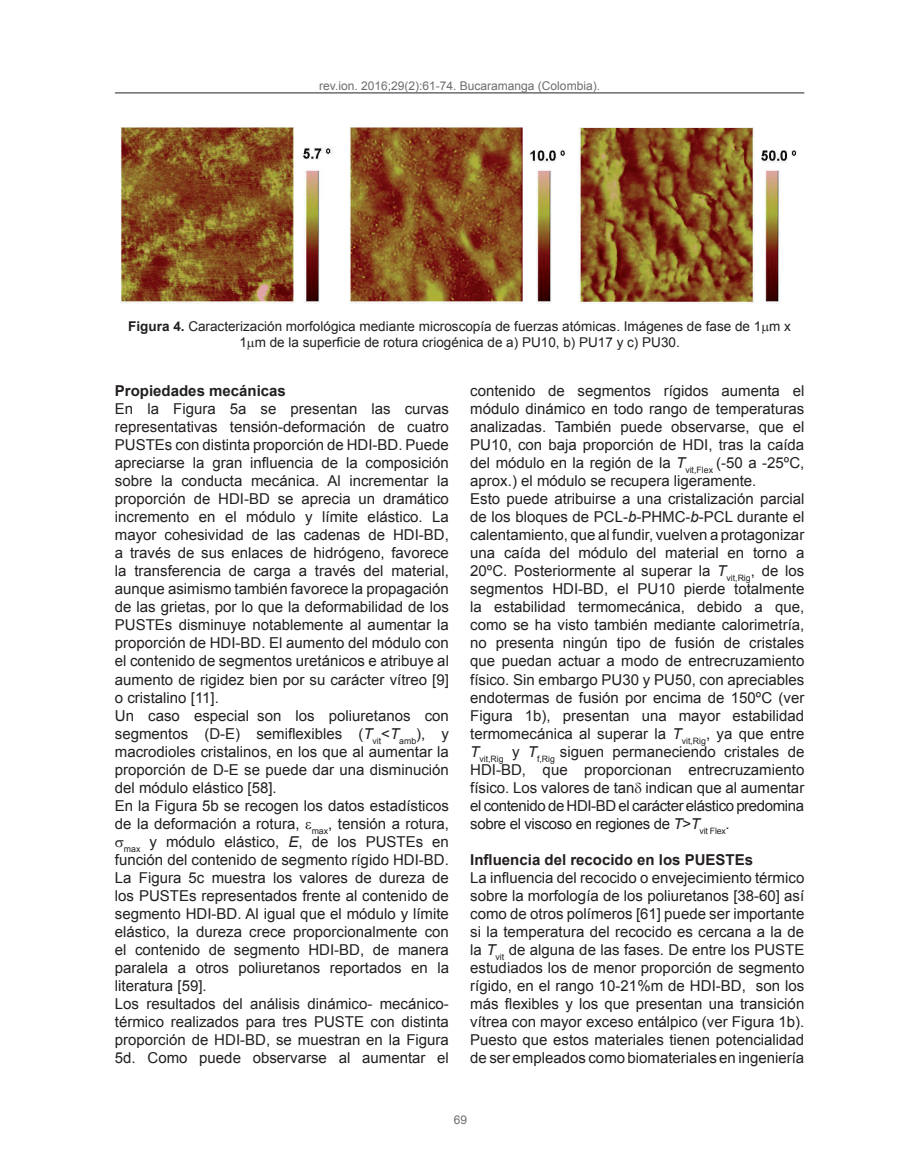
<style>
.page{position:relative;width:898px;height:1166px;background:#fff}
.page>*{position:absolute;margin:0;border:0;box-sizing:border-box;transform-origin:0 0}
.t1{font:15px/18px "Arial";color:#231f20}
.t2{font:700 15px "Arial";color:#231f20}
.t3{font:13.5px/16.2px "Arial";color:#231f20;text-align:center}
.t4{font:12px "Arial";color:#6c6d70}
.s1{font-weight:700}
.s2{font-style:italic}
</style>
<div class="page">
<hr style="left:115px;top:92px;width:689px;height:2px;background:#6c6d70">
<img style="left:120px;top:127px;width:677px;height:177px">
<p class="t4" style="left:319px;top:77px;width:282px">rev.ion. 2016;29(2):61-74. Bucaramanga (Colombia).</p>
<p class="t3" style="left:128px;top:318px;width:664px"><span class="s1">Figura 4.</span> Caracterización morfológica mediante microscopía de fuerzas atómicas. Imágenes de fase de 1 m x<br>1 m de la superficie de rotura criogénica de a) PU10, b) PU17 y c) PU30.</p>
<p class="t2" style="left:115px;top:381px;width:172px">Propiedades mecánicas</p>
<p class="t1" style="left:115px;top:400px;width:335px">En la Figura 5a se presentan las curvas representativas tensión-deformación de cuatro PUSTEs con distinta proporción de HDI-BD. Puede apreciarse la gran influencia de la composición sobre la conducta mecánica. Al incrementar la proporción de HDI-BD se aprecia un dramático incremento en el módulo y límite elástico. La mayor cohesividad de las cadenas de HDI-BD, a través de sus enlaces de hidrógeno, favorece la transferencia de carga a través del material, aunque asimismo también favorece la propagación de las grietas, por lo que la deformabilidad de los PUSTEs disminuye notablemente al aumentar la proporción de HDI-BD. El aumento del módulo con el contenido de segmentos uretánicos e atribuye al aumento de rigidez bien por su carácter vítreo [9] o cristalino [11].<br>Un caso especial son los poliuretanos con segmentos (D-E) semiflexibles (<span class="s2">T</span><sub>vit</sub>&lt;<span class="s2">T</span><sub>amb</sub>), y macrodioles cristalinos, en los que al aumentar la proporción de D-E se puede dar una disminución del módulo elástico [58].<br>En la Figura 5b se recogen los datos estadísticos de la deformación a rotura, <sub>max</sub>, tensión a rotura,</p>
<p class="t1" style="left:115px;top:832px;width:335px">▲<sub>max</sub> y módulo elástico, <span class="s2">E</span>, de los PUSTEs en función del contenido de segmento rígido HDI-BD.<br>La Figura 5c muestra los valores de dureza de los PUSTEs representados frente al contenido de segmento HDI-BD. Al igual que el módulo y límite elástico, la dureza crece proporcionalmente con el contenido de segmento HDI-BD, de manera paralela a otros poliuretanos reportados en la literatura [59].<br>Los resultados del análisis dinámico- mecánico&shy;térmico realizados para tres PUSTE con distinta proporción de HDI-BD, se muestran en la Figura 5d. Como puede observarse al aumentar el</p>
<p class="t1" style="left:470px;top:382px;width:335px">contenido de segmentos rígidos aumenta el módulo dinámico en todo rango de temperaturas analizadas. También puede observarse, que el PU10, con baja proporción de HDI, tras la caída del módulo en la región de la <span class="s2">T</span><sub>vit,Flex</sub> (-50 a -25ºC, aprox.) el módulo se recupera ligeramente.<br>Esto puede atribuirse a una cristalización parcial de los bloques de PCL-<span class="s2">b</span>-PHMC-<span class="s2">b</span>-PCL durante el calentamiento, que al fundir, vuelven a protagonizar una caída del módulo del material en torno a 20ºC. Posteriormente al superar la <span class="s2">T</span><sub>vit,Rig</sub>, de los segmentos HDI-BD, el PU10 pierde totalmente la estabilidad termomecánica, debido a que, como se ha visto también mediante calorimetría, no presenta ningún tipo de fusión de cristales que puedan actuar a modo de entrecruzamiento físico. Sin embargo PU30 y PU50, con apreciables endotermas de fusión por encima de 150ºC (ver Figura 1b), presentan una mayor estabilidad termomecánica al superar la <span class="s2">T</span><sub>vit,Rig</sub>, ya que entre <span class="s2">T</span><sub>vit,Rig</sub> y <span class="s2">T</span><sub>f,Rig</sub> siguen permaneciendo cristales de HDI-BD, que proporcionan entrecruzamiento físico. Los valores de tan indican que al aumentar el contenido de HDI-BD el carácter elástico predomina sobre el viscoso en regiones de <span class="s2">T</span>&gt;<span class="s2">T</span><sub>vit</sub> <sub>Flex</sub>.</p>
<p class="t2" style="left:470px;top:849px;width:284px">Influencia del recocido en los PUESTEs</p>
<p class="t1" style="left:470px;top:868px;width:335px;text-align:justify">La influencia del recocido o envejecimiento térmico sobre la morfología de los poliuretanos [38-60] así como de otros polímeros [61] puede ser importante si la temperatura del recocido es cercana a la de la <span class="s2">T</span><sub>vit</sub> de alguna de las fases. De entre los PUSTE estudiados los de menor proporción de segmento rígido, en el rango 10-21%m de HDI-BD, son los más flexibles y los que presentan una transición vítrea con mayor exceso entálpico (ver Figura 1b).<br>Puesto que estos materiales tienen potencialidad de ser empleados como biomateriales en ingeniería</p>
<p class="t4" style="left:453px;top:1111px;width:15px">69</p>
</div>
